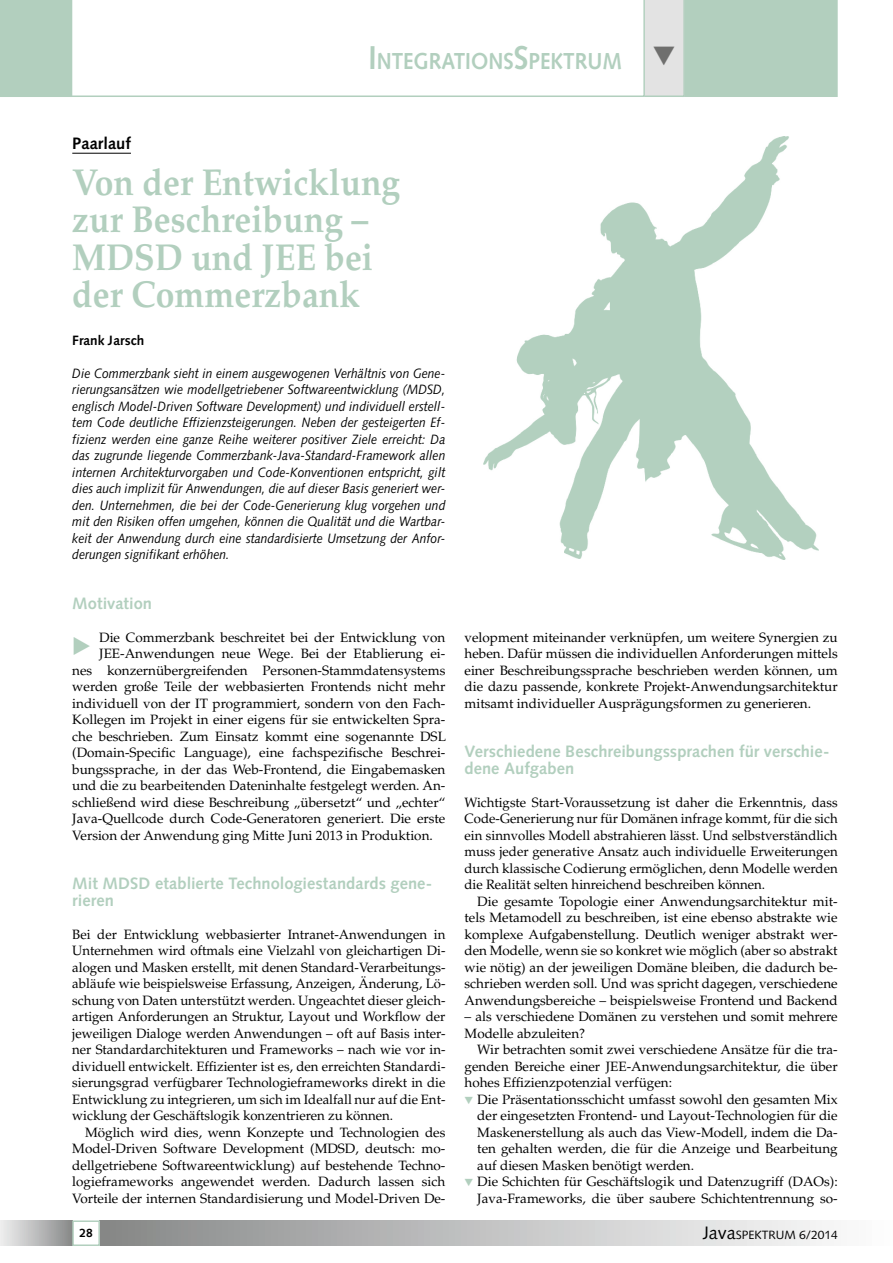
<style>
.page{position:relative;width:893px;height:1263px;background:#fff}
.page>*{position:absolute;margin:0;border:0;box-sizing:border-box;transform-origin:0 0}
.t1{font:700 37.5px/37.5px "Palatino";color:#b2cfbe;scale:.9 1}
.t2{font:23.4px "European Pi Three";color:#b2cfbe}
.t3{font:700 23.1px "Syntax";color:#b2cfbe;scale:.9 1}
.t4{font:700 16.5px/16.5px "Syntax";color:#b2cfbe}
.t5{font:700 16.5px "Syntax";color:#000}
.t6{font:13.5px/16.5px "Palatino";color:#000;text-align:justify}
.t7{font:italic 13.5px/16.5px "Syntax";color:#000;text-align:justify;scale:.9 1}
.t8{font:700 13.5px "Syntax";color:#000}
.t9{font:12px "Syntax";color:#000}
.t10{font:700 12px "Syntax";color:#000}
.s1{font-size:33px}
.s2{font-family:"European Pi Three";font-size:10.5px;color:#b2cfbe}
.s3{font-size:18px}
</style>
<div class="page">
<div style="left:0;top:1220px;width:72px;height:26px;background:linear-gradient(to right,#eff0f0,#8b8c8c)"></div>
<div style="left:100px;top:1220px;width:793px;height:26px;background:linear-gradient(to right,#878989,#fff)"></div>
<div style="left:72px;top:1220px;width:28px;height:26px;border:2px solid #b2cfbe"></div>
<svg style="left:72px;top:0;width:571px;height:97px"></svg>
<div style="left:0;top:0;width:72px;height:97px;background:#b2cfbe"></div>
<hr style="left:72px;top:153px;width:59px;height:1px;background:#000">
<img style="left:483px;top:136px;width:336px;height:423px">
<svg style="left:643px;top:0;width:195px;height:97px;background:#bbd3c5"></svg>
<h3 class="t3" style="left:368px;top:48px;width:283px"><span class="s1">I</span>NTEGRATIONS<span class="s1">S</span>PEKTRUM</h3>
<p class="t5" style="left:72px;top:133px;width:60px">Paarlauf</p>
<h1 class="t1" style="left:72px;top:163px;width:366px">Von der Entwicklung zur Beschreibung –<br>MDSD und JEE bei der Commerzbank</h1>
<p class="t8" style="left:72px;top:332px;width:73px">Frank Jarsch</p>
<p class="t7" style="left:72px;top:365px;width:416px">Die Commerzbank sieht in einem ausgewogenen Verhältnis von Gene&shy;rierungsansätzen wie modellgetriebener Softwareentwicklung (MDSD, englisch Model-Driven Software Development) und individuell erstell&shy;tem Code deutliche Effizienzsteigerungen. Neben der gesteigerten Ef&shy;fizienz werden eine ganze Reihe weiterer positiver Ziele erreicht: Da das zugrunde liegende Commerzbank-Java-Standard-Framework allen internen Architekturvorgaben und Code-Konventionen entspricht, gilt dies auch implizit für Anwendungen, die auf dieser Basis generiert wer&shy;den. Unternehmen, die bei der Code-Generierung klug vorgehen und mit den Risiken offen umgehen, können die Qualität und die Wartbar&shy;keit der Anwendung durch eine standardisierte Umsetzung der Anfor&shy;derungen signifikant erhöhen.</p>
<p class="t4" style="left:72px;top:595px;width:81px">Motivation</p>
<h2 class="t2" style="left:72px;top:630px;width:21px">E</h2>
<p class="t6" style="left:99px;top:629px;width:348px">Die Commerzbank beschreitet bei der Entwicklung von</p>
<p class="t6" style="left:99px;top:645px;width:348px">JEE-Anwendungen neue Wege. Bei der Etablierung ei-</p>
<p class="t6" style="left:72px;top:662px;width:375px">nes konzernübergreifenden Personen-Stammdatensystems</p>
<p class="t6" style="left:72px;top:678px;width:375px">werden große Teile der webbasierten Frontends nicht mehr</p>
<p class="t6" style="left:72px;top:695px;width:375px">individuell von der IT programmiert, sondern von den Fach-</p>
<p class="t6" style="left:72px;top:711px;width:375px">Kollegen im Projekt in einer eigens für sie entwickelten Spra-</p>
<p class="t6" style="left:72px;top:728px;width:375px">che beschrieben. Zum Einsatz kommt eine sogenannte DSL</p>
<p class="t6" style="left:72px;top:744px;width:375px">(Domain-Specific Language), eine fachspezifische Beschrei-</p>
<p class="t6" style="left:72px;top:761px;width:375px">bungssprache, in der das Web-Frontend, die Eingabemasken</p>
<p class="t6" style="left:72px;top:777px;width:375px">und die zu bearbeitenden Dateninhalte festgelegt werden. An-</p>
<p class="t6" style="left:72px;top:794px;width:375px">schließend wird diese Beschreibung „übersetzt“ und „echter“</p>
<p class="t6" style="left:72px;top:810px;width:375px">Java-Quellcode durch Code-Generatoren generiert. Die erste</p>
<p class="t6" style="left:72px;top:827px;width:362px">Version der Anwendung ging Mitte Juni 2013 in Produktion.</p>
<p class="t4" style="left:72px;top:875px;width:361px">Mit MDSD etablierte Technologiestandards gene&shy;rieren</p>
<p class="t6" style="left:72px;top:926px;width:375px">Bei der Entwicklung webbasierter Intranet-Anwendungen in Unternehmen wird oftmals eine Vielzahl von gleichartigen Di&shy;alogen und Masken erstellt, mit denen Standard-Verarbeitungs&shy;abläufe wie beispielsweise Erfassung, Anzeigen, Änderung, Lö&shy;schung von Daten unterstützt werden. Ungeachtet dieser gleich&shy;artigen Anforderungen an Struktur, Layout und Workflow der jeweiligen Dialoge werden Anwendungen – oft auf Basis inter&shy;ner Standardarchitekturen und Frameworks – nach wie vor in&shy;dividuell entwickelt. Effizienter ist es, den erreichten Standardi&shy;sierungsgrad verfügbarer Technologieframeworks direkt in die Entwicklung zu integrieren, um sich im Idealfall nur auf die Ent&shy;wicklung der Geschäftslogik konzentrieren zu können.</p>
<p class="t6" style="left:72px;top:1124px;width:375px;text-indent:13px">Möglich wird dies, wenn Konzepte und Technologien des Model-Driven Software Development (MDSD, deutsch: mo&shy;dellgetriebene Softwareentwicklung) auf bestehende Techno&shy;logieframeworks angewendet werden. Dadurch lassen sich Vorteile der internen Standardisierung und Model-Driven De-</p>
<p class="t6" style="left:465px;top:629px;width:375px">velopment miteinander verknüpfen, um weitere Synergien zu heben. Dafür müssen die individuellen Anforderungen mittels einer Beschreibungssprache beschrieben werden können, um die dazu passende, konkrete Projekt-Anwendungsarchitektur mitsamt individueller Ausprägungsformen zu generieren.</p>
<p class="t4" style="left:465px;top:743px;width:366px">Verschiedene Beschreibungssprachen für verschie&shy;dene Aufgaben</p>
<p class="t6" style="left:465px;top:794px;width:375px">Wichtigste Start-Voraussetzung ist daher die Erkenntnis, dass Code-Generierung nur für Domänen infrage kommt, für die sich ein sinnvolles Modell abstrahieren lässt. Und selbstverständlich muss jeder generative Ansatz auch individuelle Erweiterungen durch klassische Codierung ermöglichen, denn Modelle werden die Realität selten hinreichend beschreiben können.</p>
<p class="t6" style="left:465px;top:893px;width:375px;text-indent:13px">Die gesamte Topologie einer Anwendungsarchitektur mit&shy;tels Metamodell zu beschreiben, ist eine ebenso abstrakte wie komplexe Aufgabenstellung. Deutlich weniger abstrakt wer&shy;den Modelle, wenn sie so konkret wie möglich (aber so abstrakt wie nötig) an der jeweiligen Domäne bleiben, die dadurch be&shy;schrieben werden soll. Und was spricht dagegen, verschiedene Anwendungsbereiche – beispielsweise Frontend und Backend</p>
<p class="t6" style="left:465px;top:1008px;width:375px">– als verschiedene Domänen zu verstehen und somit mehrere<br>Modelle abzuleiten?</p>
<p class="t6" style="left:477px;top:1041px;width:362px">Wir betrachten somit zwei verschiedene Ansätze für die tra-</p>
<p class="t6" style="left:465px;top:1058px;width:375px">genden Bereiche einer JEE-Anwendungsarchitektur, die über</p>
<p class="t6" style="left:465px;top:1074px;width:209px">hohes Effizienzpotenzial verfügen:</p>
<p class="t6" style="left:465px;top:1091px;width:375px"><span class="s2">H</span> Die Präsentationsschicht umfasst sowohl den gesamten Mix</p>
<p class="t6" style="left:477px;top:1107px;width:362px">der eingesetzten Frontend- und Layout-Technologien für die</p>
<p class="t6" style="left:477px;top:1124px;width:362px">Maskenerstellung als auch das View-Modell, indem die Da-</p>
<p class="t6" style="left:477px;top:1140px;width:362px">ten gehalten werden, die für die Anzeige und Bearbeitung</p>
<p class="t6" style="left:477px;top:1157px;width:218px">auf diesen Masken benötigt werden.</p>
<p class="t6" style="left:465px;top:1173px;width:375px"><span class="s2">H</span> Die Schichten für Geschäftslogik und Datenzugriff (DAOs):</p>
<p class="t6" style="left:477px;top:1190px;width:362px">Java-Frameworks, die über saubere Schichtentrennung so-</p>
<p class="t10" style="left:79px;top:1226px;width:15px">28</p>
<p class="t9" style="left:703px;top:1227px;width:137px"><span class="s3">Java</span>SPEKTRUM 6/2014</p>
</div>
